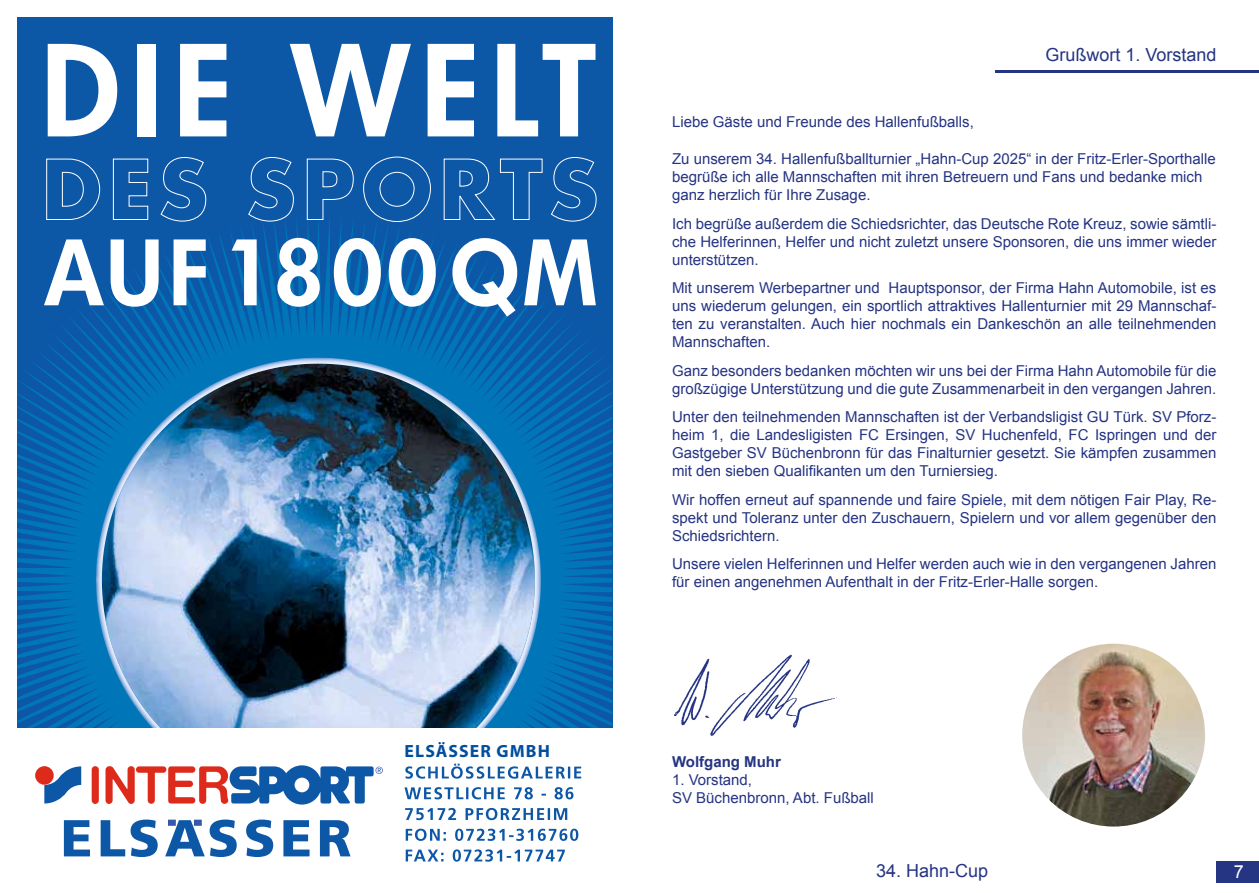
<style>
.page{position:relative;width:1259px;height:893px;background:#fff}
.page>*{position:absolute;margin:0;border:0;box-sizing:border-box;transform-origin:0 0}
.t1{font:18px "Arial";color:#253483}
.t2{font:18px "Arial";color:#fff}
.t3{font:700 17.7px "Myriad Pro";letter-spacing:.065em;color:#004e9e}
.t4{font:15px/18px "Arial";color:#253483}
.t5{font:700 15px "Arial";color:#253483}
</style>
<div class="page">
<div style="left:1216px;top:861px;width:43px;height:21px;background:#253483"></div>
<hr style="left:995px;top:70px;width:264px;height:2px;background:#253483">
<img style="left:1022px;top:644px;width:183px;height:182px;border-radius:91px">
<img style="left:674px;top:654px;width:163px;height:82px">
<div style="left:17px;top:17px;width:595px;height:713px;background:#0d57a7"></div>
<svg style="left:17px;top:222px;width:595px;height:507px"></svg>
<img style="left:317px;top:364px;width:172px;height:365px">
<img style="left:96px;top:358px;width:221px;height:371px">
<div style="left:17px;top:729px;width:595px;height:147px;background:#fff"></div>
<svg style="left:46px;top:156px;width:551px;height:66px"></svg>
<svg style="left:44px;top:239px;width:60px;height:66px"></svg>
<svg style="left:111px;top:239px;width:48px;height:68px"></svg>
<svg style="left:174px;top:239px;width:32px;height:66px"></svg>
<svg style="left:232px;top:239px;width:25px;height:66px"></svg>
<svg style="left:334px;top:238px;width:47px;height:69px"></svg>
<svg style="left:389px;top:238px;width:47px;height:69px"></svg>
<svg style="left:452px;top:238px;width:65px;height:79px"></svg>
<svg style="left:524px;top:239px;width:72px;height:66px"></svg>
<svg style="left:48px;top:44px;width:69px;height:92px"></svg>
<div style="left:137px;top:44px;width:18px;height:92px;background:#fff"></div>
<svg style="left:180px;top:44px;width:46px;height:92px"></svg>
<svg style="left:290px;top:44px;width:121px;height:92px"></svg>
<svg style="left:427px;top:44px;width:47px;height:92px"></svg>
<svg style="left:497px;top:44px;width:98px;height:92px"></svg>
<svg style="left:35px;top:763px;width:546px;height:99px"></svg>
<svg style="left:277px;top:238px;width:43px;height:69px"></svg>
<p class="t3" style="left:404px;top:740px;width:147px">ELSÄSSER GMBH</p>
<p class="t1" style="left:1045px;top:43px;width:173px">Grußwort 1. Vorstand</p>
<p class="t4" style="left:672px;top:113px;width:303px">Liebe Gäste und Freunde des Hallenfußballs,</p>
<p class="t4" style="left:672px;top:150px;width:545px">Zu unserem 34. Hallenfußballturnier „Hahn-Cup 2025“ in der Fritz-Erler-Sporthalle begrüße ich alle Mannschaften mit ihren Betreuern und Fans und bedanke mich ganz herzlich für Ihre Zusage.</p>
<p class="t4" style="left:672px;top:215px;width:546px;text-align:justify">Ich begrüße außerdem die Schiedsrichter, das Deutsche Rote Kreuz, sowie sämtli&shy;che Helferinnen, Helfer und nicht zuletzt unsere Sponsoren, die uns immer wieder unterstützen.</p>
<p class="t4" style="left:672px;top:279px;width:546px;text-align:justify">Mit unserem Werbepartner und Hauptsponsor, der Firma Hahn Automobile, ist es uns wiederum gelungen, ein sportlich attraktives Hallenturnier mit 29 Mannschaf&shy;ten zu veranstalten. Auch hier nochmals ein Dankeschön an alle teilnehmenden Mannschaften.</p>
<p class="t4" style="left:672px;top:362px;width:546px">Ganz besonders bedanken möchten wir uns bei der Firma Hahn Automobile für die großzügige Unterstützung und die gute Zusammenarbeit in den vergangen Jahren.</p>
<p class="t4" style="left:672px;top:408px;width:546px;text-align:justify">Unter den teilnehmenden Mannschaften ist der Verbandsligist GU Türk. SV Pforz&shy;heim 1, die Landesligisten FC Ersingen, SV Huchenfeld, FC Ispringen und der Gastgeber SV Büchenbronn für das Finalturnier gesetzt. Sie kämpfen zusammen mit den sieben Qualifikanten um den Turniersieg.</p>
<p class="t4" style="left:672px;top:491px;width:546px;text-align:justify">Wir hoffen erneut auf spannende und faire Spiele, mit dem nötigen Fair Play, Re&shy;spekt und Toleranz unter den Zuschauern, Spielern und vor allem gegenüber den Schiedsrichtern.</p>
<p class="t4" style="left:672px;top:555px;width:546px">Unsere vielen Helferinnen und Helfer werden auch wie in den vergangenen Jahren für einen angenehmen Aufenthalt in der Fritz-Erler-Halle sorgen.</p>
<p class="t5" style="left:672px;top:752px;width:110px">Wolfgang Muhr</p>
<p class="t4" style="left:672px;top:771px;width:203px">1. Vorstand,<br>SV Büchenbronn, Abt. Fußball</p>
<p class="t1" style="left:876px;top:859px;width:114px">34. Hahn-Cup</p>
<p class="t2" style="left:1233px;top:860px;width:12px">7</p>
</div>
